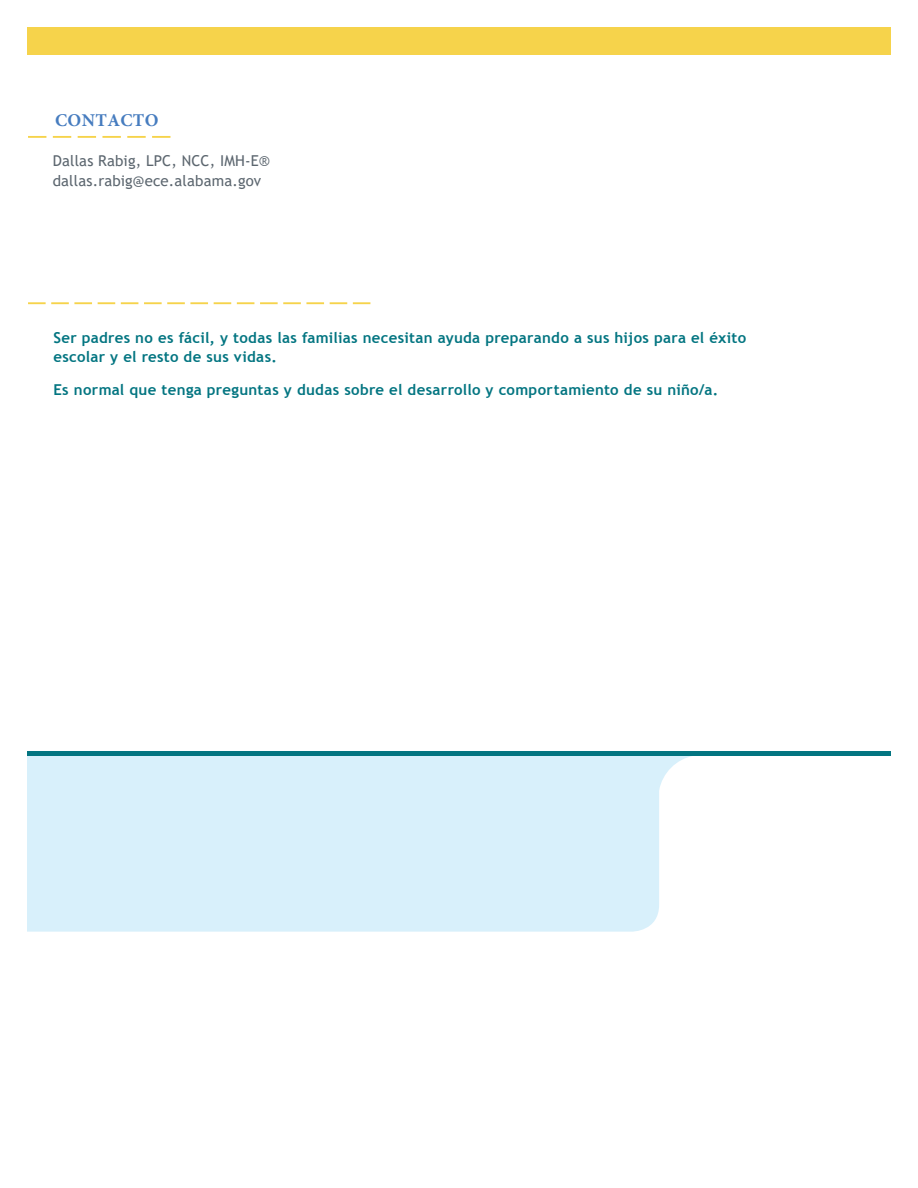
<style>
.page{position:relative;width:918px;height:1188px;background:#fff}
.page>*{position:absolute;margin:0;border:0;box-sizing:border-box;transform-origin:0 0}
.t1{font:700 18px "Minion Pro";letter-spacing:.02em;color:#467cbf}
.t2{font:700 15px/19.5px "Trebuchet MS";letter-spacing:.02em;color:#037581}
.t3{font:15px/19.5px "Trebuchet MS";letter-spacing:.01em;color:#5c666f}
</style>
<div class="page">
<div style="left:27px;top:27px;width:864px;height:27px;background:#f6d34b"></div>
<svg style="left:28px;top:136px;width:142px;height:2px"></svg>
<svg style="left:28px;top:302px;width:342px;height:2px"></svg>
<div style="left:27px;top:756px;width:632px;height:176px;background:#d8f0fb"></div>
<svg style="left:658px;top:756px;width:33px;height:35px"></svg>
<hr style="left:27px;top:752px;width:864px;height:4px;background:#037581">
<p class="t1" style="left:55px;top:107px;width:105px">CONTACTO</p>
<p class="t3" style="left:53px;top:151px;width:218px">Dallas Rabig, LPC, NCC, IMH-E® dallas.rabig@ece.alabama.gov</p>
<p class="t2" style="left:53px;top:328px;width:694px">Ser padres no es fácil, y todas las familias necesitan ayuda preparando a sus hijos para el éxito escolar y el resto de sus vidas.</p>
<p class="t2" style="left:53px;top:380px;width:666px">Es normal que tenga preguntas y dudas sobre el desarrollo y comportamiento de su niño/a.</p>
</div>
